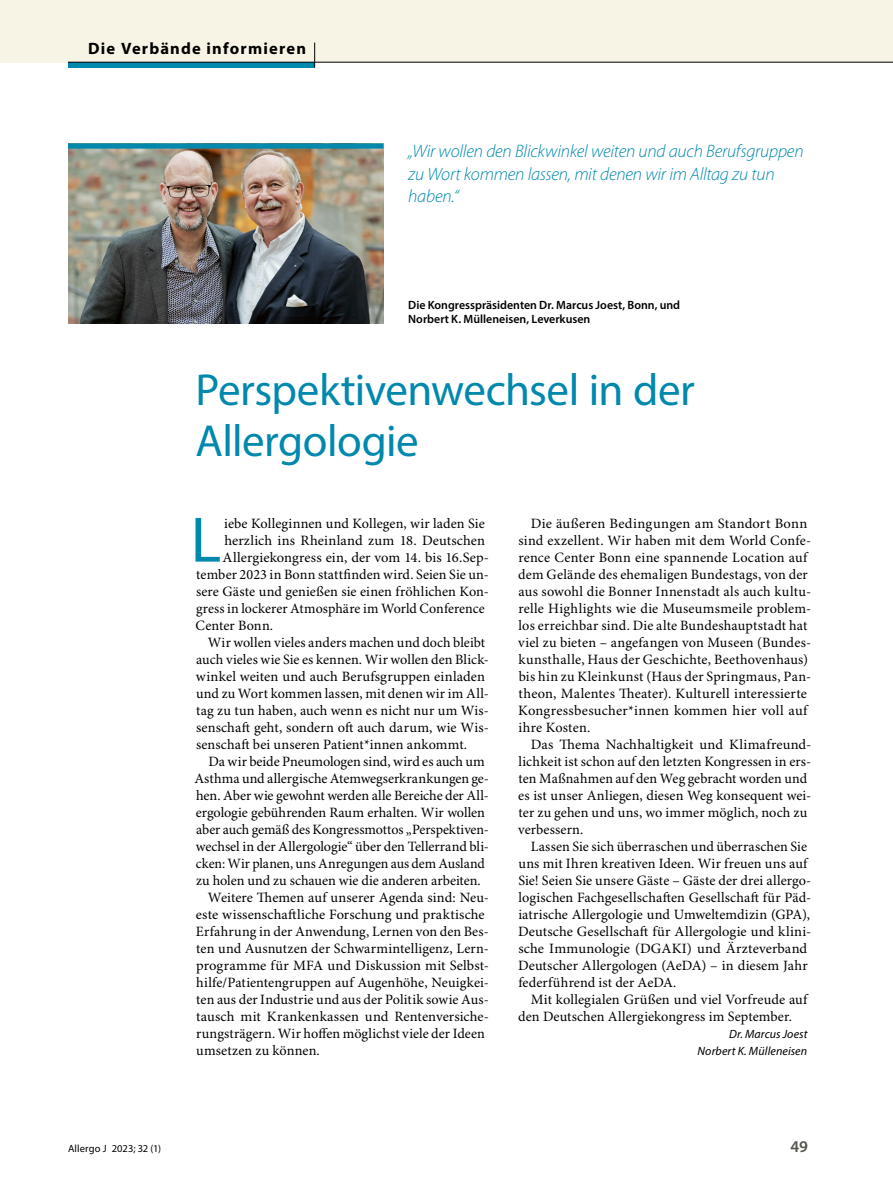
<style>
.page{position:relative;width:893px;height:1187px;background:#fff}
.page>*{position:absolute;margin:0;border:0;box-sizing:border-box;transform-origin:0 0}
.Para_Initial_1{font:64.65px "Myriad Pro";color:#0088ad}
.Title_1{font:45px/51px "Myriad Pro";letter-spacing:-.01em;color:#0088ad}
.Image_Caption_Eyecat{font:italic 300 18px/22.5px "Myriad Pro";letter-spacing:-.015em;color:#0088ad}
.t1{font:700 16.5px "Myriad Pro";letter-spacing:.07em;color:#000}
.t2{font:600 16.5px "Myriad Pro";color:#56554f}
.Para_Indent{font:14.25px/17px "Minion Pro";letter-spacing:.005em;color:#000}
.Para_Initial_1-2{font:14.25px "Minion Pro";letter-spacing:.005em;color:#000}
.Image_Caption_Author{font:600 12px/13.5px "Myriad Pro";color:#000}
.Para_Indent-2{font:italic 12px "Myriad Pro";letter-spacing:.01em;color:#000}
.t3{font:10.5px "Myriad Pro";letter-spacing:.01em;color:#000}
</style>
<div class="page">
<div style="left:0;top:0;width:893px;height:62px;background:#f7f4e5"></div>
<img style="left:68px;top:149px;width:316px;height:174px">
<div style="left:68px;top:143px;width:316px;height:6px;background:#0088ad"></div>
<div style="left:68px;top:62px;width:247px;height:5px;background:#0088ad"></div>
<hr style="left:68px;top:62px;width:247px;height:1px;background:#000">
<hr style="left:315px;top:62px;width:578px;height:1px;background:#000">
<svg style="left:314px;top:43px;width:1px;height:24px"></svg>
<p class="t1" style="left:88px;top:37px;width:219px">Die Verbände informieren</p>
<p class="Image_Caption_Eyecat" style="left:408px;top:140px;width:397px">„Wir wollen den Blickwinkel weiten und auch Berufsgruppen zu Wort kommen lassen, mit denen wir im Alltag zu tun haben.“</p>
<p class="Image_Caption_Author" style="left:408px;top:298px;width:273px">Die Kongresspräsidenten Dr. Marcus Joest, Bonn, und<br>Norbert K. Mülleneisen, Leverkusen</p>
<p class="Title_1" style="left:196px;top:363px;width:501px">Perspektivenwechsel in der<br>Allergologie</p>
<p class="Para_Initial_1" style="left:191px;top:500px;width:32px">L</p>
<p class="Para_Initial_1-2" style="left:224px;top:514px;width:262px">iebe Kolleginnen und Kollegen, wir laden Sie</p>
<p class="Para_Initial_1-2" style="left:224px;top:531px;width:262px">herzlich ins Rheinland zum 18. Deutschen</p>
<p class="Para_Initial_1-2" style="left:223px;top:548px;width:268px">Allergiekongress ein, der vom 14. bis 16.Sep-</p>
<p class="Para_Initial_1-2" style="left:196px;top:565px;width:294px">tember 2023 in Bonn stattfinden wird. Seien Sie un-</p>
<p class="Para_Initial_1-2" style="left:196px;top:582px;width:294px">sere Gäste und genießen sie einen fröhlichen Kon-</p>
<p class="Para_Initial_1-2" style="left:196px;top:599px;width:290px">gress in lockerer Atmosphäre im World Conference</p>
<p class="Para_Initial_1-2" style="left:196px;top:616px;width:79px">Center Bonn.</p>
<p class="Para_Indent" style="left:196px;top:634px;width:295px;text-indent:12px">Wir wollen vieles anders machen und doch bleibt auch vieles wie Sie es kennen. Wir wollen den Blick&shy;winkel weiten und auch Berufsgruppen einladen und zu Wort kommen lassen, mit denen wir im All&shy;tag zu tun haben, auch wenn es nicht nur um Wis&shy;senschaft geht, sondern oft auch darum, wie Wis&shy;senschaft bei unseren Patient*innen ankommt.</p>
<p class="Para_Indent" style="left:194px;top:753px;width:296px;text-indent:14px">Da wir beide Pneumologen sind, wird es auch um Asthma und allergische Atemwegserkrankungen ge&shy;hen. Aber wie gewohnt werden alle Bereiche der All&shy;ergologie gebührenden Raum erhalten. Wir wollen aber auch gemäß des Kongressmottos „Perspektiven&shy;wechsel in der Allergologie“ über den Tellerrand bli&shy;cken: Wir planen, uns Anregungen aus dem Ausland zu holen und zu schauen wie die anderen arbeiten.</p>
<p class="Para_Indent" style="left:196px;top:889px;width:295px;text-indent:12px">Weitere Themen auf unserer Agenda sind: Neu&shy;este wissenschaftliche Forschung und praktische Erfahrung in der Anwendung, Lernen von den Bes&shy;ten und Ausnutzen der Schwarmintelligenz, Lern&shy;programme für MFA und Diskussion mit Selbst&shy;hilfe/Patientengruppen auf Augenhöhe, Neuigkei&shy;ten aus der Industrie und aus der Politik sowie Aus&shy;tausch mit Krankenkassen und Rentenversiche&shy;rungsträgern. Wir hoffen möglichst viele der Ideen umsetzen zu können.</p>
<p class="Para_Indent" style="left:518px;top:515px;width:295px;text-indent:13px">Die äußeren Bedingungen am Standort Bonn sind exzellent. Wir haben mit dem World Confe&shy;rence Center Bonn eine spannende Location auf dem Gelände des ehemaligen Bundestags, von der aus sowohl die Bonner Innenstadt als auch kultu&shy;relle Highlights wie die Museumsmeile problem&shy;los erreichbar sind. Die alte Bundeshauptstadt hat viel zu bieten – angefangen von Museen (Bundes&shy;kunsthalle, Haus der Geschichte, Beethovenhaus) bis hin zu Kleinkunst (Haus der Springmaus, Pan&shy;theon, Malentes Theater). Kulturell interessierte Kongressbesucher*innen kommen hier voll auf ihre Kosten.</p>
<p class="Para_Indent" style="left:518px;top:736px;width:295px;text-indent:13px">Das Thema Nachhaltigkeit und Klimafreund&shy;lichkeit ist schon auf den letzten Kongressen in ers&shy;ten Maßnahmen auf den Weg gebracht worden und es ist unser Anliegen, diesen Weg konsequent wei&shy;ter zu gehen und uns, wo immer möglich, noch zu verbessern.</p>
<p class="Para_Indent" style="left:518px;top:838px;width:295px;text-indent:13px">Lassen Sie sich überraschen und überraschen Sie uns mit Ihren kreativen Ideen. Wir freuen uns auf Sie! Seien Sie unsere Gäste – Gäste der drei allergo&shy;logischen Fachgesellschaften Gesellschaft für Päd&shy;iatrische Allergologie und Umweltemdizin (GPA), Deutsche Gesellschaft für Allergologie und klini&shy;sche Immunologie (DGAKI) und Ärzteverband Deutscher Allergologen (AeDA) – in diesem Jahr federführend ist der AeDA.</p>
<p class="Para_Indent" style="left:518px;top:991px;width:291px;text-indent:12px">Mit kollegialen Grüßen und viel Vorfreude auf den Deutschen Allergiekongress im September.</p>
<p class="Para_Indent-2" style="left:729px;top:1026px;width:80px">Dr. Marcus Joest</p>
<p class="Para_Indent-2" style="left:698px;top:1043px;width:111px">Norbert K. Mülleneisen</p>
<p class="t3" style="left:68px;top:1141px;width:94px">Allergo J 2023; 32 (1)</p>
<p class="t2" style="left:790px;top:1135px;width:19px">49</p>
</div>
